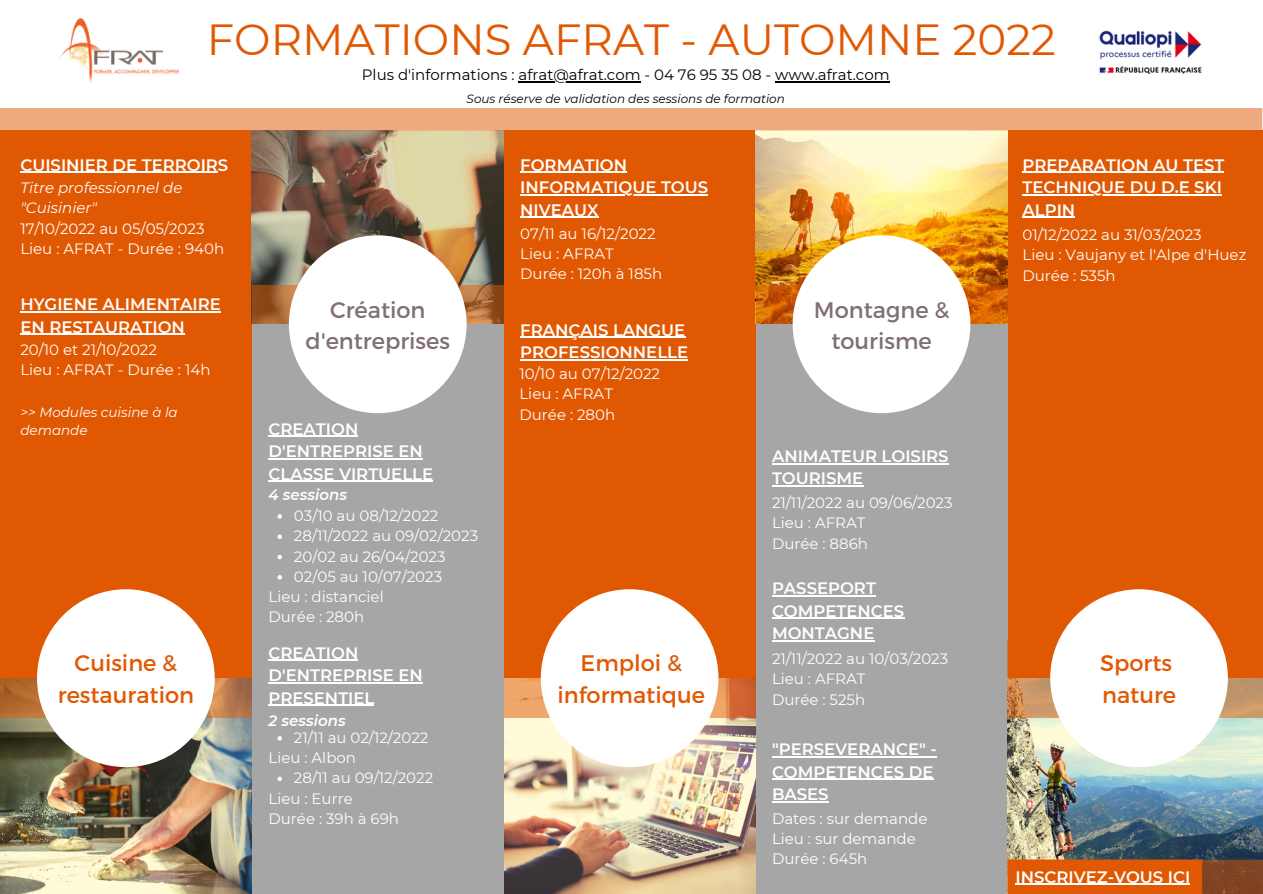
<style>
.page{position:relative;width:1263px;height:894px;background:#fff}
.page>*{position:absolute;margin:0;border:0;box-sizing:border-box;transform-origin:0 0}
.t1{font:43.5px "Montserrat";color:#e15803}
.t2{font:22.5px/31.5px "Montserrat";color:#e15803;text-align:center}
.t3{font:22.5px/31.5px "Montserrat";color:#816e77;text-align:center}
.t4{font:600 16.5px/22.5px "Montserrat";color:#fff}
.t5{font:15px/20.2px "Montserrat";color:#fff}
.t6{font:15px "Montserrat";color:#000}
.t7{font:italic 15px/20.2px "Montserrat";color:#fff}
.t8{font:italic 600 15px "Montserrat";color:#fff}
.t9{font:italic 13.5px/18px "Montserrat";color:#fff}
.t10{font:italic 12px "Montserrat";color:#000}
</style>
<div class="page">
<div style="left:0;top:0;width:1263px;height:893px;background:#e15803"></div>
<img style="left:756px;top:130px;width:252px;height:194px">
<svg style="left:756px;top:285px;width:251px;height:39px"></svg>
<div style="left:756px;top:324px;width:252px;height:569px;background:#a6a6a6"></div>
<img style="left:0;top:717px;width:252px;height:175px">
<svg style="left:0;top:639px;width:252px;height:78px"></svg>
<img style="left:252px;top:130px;width:252px;height:155px">
<svg style="left:252px;top:285px;width:252px;height:39px;background:#a66231"></svg>
<img style="left:504px;top:717px;width:252px;height:176px">
<svg style="left:504px;top:638px;width:252px;height:79px"></svg>
<img style="left:1007px;top:717px;width:256px;height:142px">
<svg style="left:1007px;top:639px;width:256px;height:78px"></svg>
<div style="left:252px;top:324px;width:252px;height:569px;background:#a6a6a6"></div>
<div style="left:289px;top:235px;width:178px;height:178px;background:#fff;border-radius:50%"></div>
<div style="left:541px;top:589px;width:177px;height:177px;background:#fff;border-radius:50%"></div>
<div style="left:37px;top:589px;width:178px;height:177px;background:#fff;border-radius:50%"></div>
<div style="left:1050px;top:589px;width:178px;height:177px;background:#fff;border-radius:50%"></div>
<div style="left:793px;top:235px;width:177px;height:178px;background:#fff;border-radius:50%"></div>
<div style="left:0;top:0;width:1263px;height:130px;background:#fff"></div>
<div style="left:0;top:108px;width:1262px;height:22px;background:#efaa7f"></div>
<img style="left:60px;top:19px;width:119px;height:64px">
<img style="left:1099px;top:30px;width:103px;height:44px">
<hr style="left:1022px;top:172px;width:202px;height:1px;background:#fff">
<hr style="left:1022px;top:194px;width:200px;height:1px;background:#fff">
<hr style="left:1022px;top:217px;width:53px;height:1px;background:#fff">
<hr style="left:20px;top:172px;width:198px;height:1px;background:#fff">
<hr style="left:268px;top:435px;width:90px;height:1px;background:#fff">
<hr style="left:268px;top:458px;width:130px;height:1px;background:#fff">
<svg style="left:398px;top:458px;width:25px;height:1px"></svg>
<hr style="left:268px;top:480px;width:165px;height:1px;background:#fff">
<svg style="left:277px;top:514px;width:5px;height:4px"></svg>
<svg style="left:277px;top:534px;width:5px;height:5px"></svg>
<svg style="left:277px;top:554px;width:5px;height:5px"></svg>
<svg style="left:277px;top:575px;width:5px;height:4px"></svg>
<hr style="left:268px;top:659px;width:90px;height:1px;background:#fff">
<hr style="left:268px;top:682px;width:155px;height:1px;background:#fff">
<hr style="left:268px;top:704px;width:106px;height:1px;background:#fff">
<svg style="left:277px;top:736px;width:5px;height:4px"></svg>
<svg style="left:277px;top:776px;width:5px;height:5px"></svg>
<hr style="left:519px;top:81px;width:122px;height:1px;background:#000">
<hr style="left:775px;top:81px;width:115px;height:1px;background:#000">
<hr style="left:520px;top:172px;width:107px;height:1px;background:#fff">
<hr style="left:520px;top:194px;width:188px;height:1px;background:#fff">
<hr style="left:520px;top:217px;width:79px;height:1px;background:#fff">
<hr style="left:772px;top:756px;width:165px;height:1px;background:#fff">
<hr style="left:772px;top:778px;width:161px;height:1px;background:#fff">
<hr style="left:772px;top:801px;width:57px;height:1px;background:#fff">
<hr style="left:772px;top:463px;width:177px;height:1px;background:#fff">
<hr style="left:772px;top:485px;width:91px;height:1px;background:#fff">
<div style="left:1007px;top:859px;width:256px;height:34px;background:#7f4424"></div>
<div style="left:1007px;top:859px;width:195px;height:34px;background:#e15803"></div>
<hr style="left:1015px;top:883px;width:175px;height:1px;background:#fff">
<hr style="left:20px;top:311px;width:201px;height:1px;background:#fff">
<hr style="left:20px;top:333px;width:165px;height:2px;background:#fff">
<hr style="left:772px;top:595px;width:104px;height:1px;background:#fff">
<hr style="left:772px;top:617px;width:132px;height:2px;background:#fff">
<hr style="left:772px;top:640px;width:102px;height:1px;background:#fff">
<hr style="left:520px;top:336px;width:165px;height:2px;background:#fff">
<hr style="left:520px;top:359px;width:168px;height:1px;background:#fff">
<h1 class="t1" style="left:207px;top:13px;width:851px">FORMATIONS AFRAT - AUTOMNE 2022</h1>
<p class="t4" style="left:20px;top:153px;width:209px">CUISINIER DE TERROIRS</p>
<p class="t7" style="left:20px;top:178px;width:164px">Titre professionnel de "Cuisinier"</p>
<p class="t5" style="left:20px;top:218px;width:205px">17/10/2022 au 05/05/2023<br>Lieu : AFRAT - Durée : 940h</p>
<p class="t6" style="left:362px;top:66px;width:529px">Plus d'informations : afrat@afrat.com - 04 76 95 35 08 - www.afrat.com</p>
<p class="t10" style="left:467px;top:92px;width:320px">Sous réserve de validation des sessions de formation</p>
<p class="t4" style="left:520px;top:153px;width:189px">FORMATION<br>INFORMATIQUE TOUS<br>NIVEAUX</p>
<p class="t5" style="left:520px;top:223px;width:143px">07/11 au 16/12/2022<br>Lieu : AFRAT<br>Durée : 120h à 185h</p>
<p class="t4" style="left:1022px;top:153px;width:203px">PREPARATION AU TEST<br>TECHNIQUE DU D.E SKI<br>ALPIN</p>
<p class="t5" style="left:1022px;top:225px;width:225px">01/12/2022 au 31/03/2023<br>Lieu : Vaujany et l'Alpe d'Huez<br>Durée : 535h</p>
<p class="t4" style="left:20px;top:293px;width:202px">HYGIENE ALIMENTAIRE<br>EN RESTAURATION</p>
<p class="t5" style="left:20px;top:339px;width:192px">20/10 et 21/10/2022<br>Lieu : AFRAT - Durée : 14h</p>
<h2 class="t3" style="left:306px;top:292px;width:146px">Création d'entreprises</h2>
<h2 class="t3" style="left:814px;top:292px;width:137px">Montagne &amp; tourisme</h2>
<p class="t4" style="left:520px;top:318px;width:169px">FRANÇAIS LANGUE<br>PROFESSIONNELLE</p>
<p class="t5" style="left:519px;top:363px;width:142px">10/10 au 07/12/2022<br>Lieu : AFRAT<br>Durée : 280h</p>
<p class="t9" style="left:20px;top:403px;width:159px">&gt;&gt; Modules cuisine à la demande</p>
<p class="t4" style="left:268px;top:417px;width:166px">CREATION<br>D'ENTREPRISE EN<br>CLASSE VIRTUELLE</p>
<p class="t8" style="left:268px;top:485px;width:80px">4 sessions</p>
<p class="t5" style="left:294px;top:505px;width:146px">03/10 au 08/12/2022</p>
<p class="t5" style="left:294px;top:525px;width:186px">28/11/2022 au 09/02/2023</p>
<p class="t5" style="left:294px;top:546px;width:153px">20/02 au 26/04/2023</p>
<p class="t5" style="left:294px;top:566px;width:150px">02/05 au 10/07/2023</p>
<p class="t5" style="left:268px;top:586px;width:117px">Lieu : distanciel</p>
<p class="t5" style="left:268px;top:606px;width:97px">Durée : 280h</p>
<p class="t4" style="left:268px;top:641px;width:156px">CREATION<br>D'ENTREPRISE EN<br>PRESENTIEL</p>
<p class="t8" style="left:268px;top:711px;width:79px">2 sessions</p>
<p class="t5" style="left:294px;top:727px;width:136px">21/11 au 02/12/2022</p>
<p class="t5" style="left:294px;top:767px;width:141px">28/11 au 09/12/2022</p>
<p class="t4" style="left:772px;top:444px;width:178px">ANIMATEUR LOISIRS<br>TOURISME</p>
<p class="t5" style="left:772px;top:492px;width:182px">21/11/2022 au 09/06/2023<br>Lieu : AFRAT<br>Durée : 886h</p>
<p class="t4" style="left:772px;top:577px;width:134px">PASSEPORT<br>COMPETENCES<br>MONTAGNE</p>
<p class="t5" style="left:772px;top:648px;width:178px">21/11/2022 au 10/03/2023<br>Lieu : AFRAT<br>Durée : 525h</p>
<h2 class="t2" style="left:58px;top:646px;width:138px">Cuisine &amp; restauration</h2>
<h2 class="t2" style="left:1100px;top:646px;width:77px;text-align:left">Sports nature</h2>
<h2 class="t2" style="left:558px;top:646px;width:149px">Emploi &amp; informatique</h2>
<p class="t4" style="left:772px;top:737px;width:166px">"PERSEVERANCE" -<br>COMPETENCES DE<br>BASES</p>
<p class="t5" style="left:772px;top:808px;width:157px">Dates : sur demande<br>Lieu : sur demande<br>Durée : 645h</p>
<p class="t5" style="left:268px;top:747px;width:89px">Lieu : Albon</p>
<p class="t5" style="left:268px;top:788px;width:132px">Lieu : Eurre<br>Durée : 39h à 69h</p>
<p class="t4" style="left:1015px;top:865px;width:176px">INSCRIVEZ-VOUS ICI</p>
</div>
